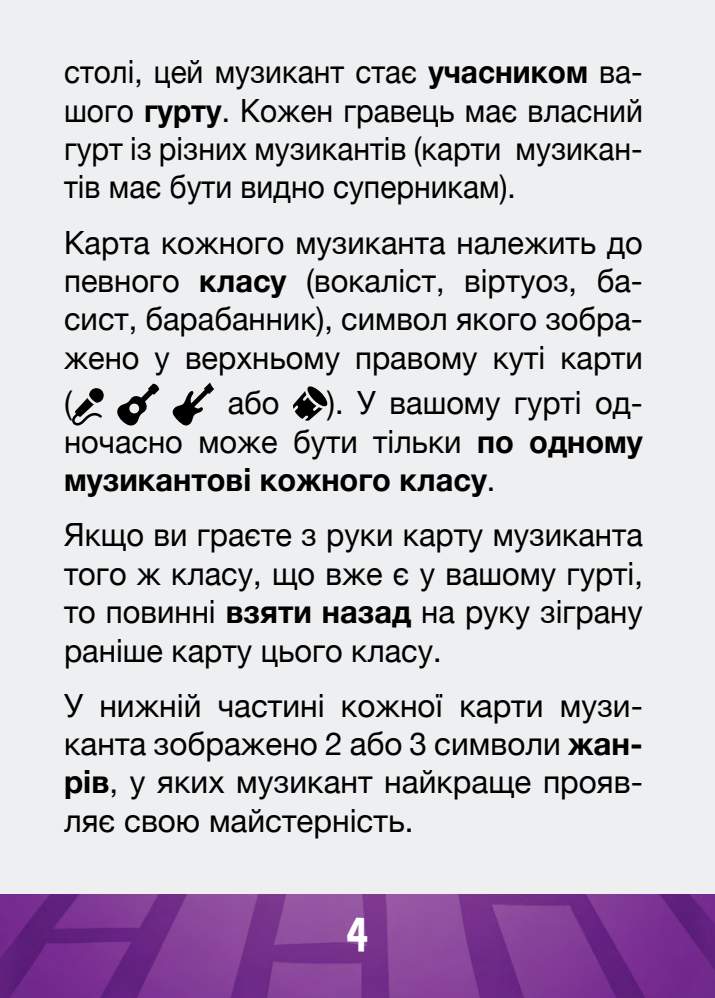
<style>
.page{position:relative;width:715px;height:998px;background:#fff}
.page>*{position:absolute;margin:0;border:0;box-sizing:border-box;transform-origin:0 0}
.t1{font:48px "Dimbo Russian";color:#fff}
.t2{font:32px/38.4px "Helvetica Neue";color:#000;text-align:justify;scale:.96 1}
.t3{font:32px/38.4px "Helvetica Neue";color:#000;text-align:justify;scale:.93 1}
.t4{font:32px/38.4px "Helvetica Neue";color:#000;text-align:justify}
.s1{font-weight:700}
</style>
<div class="page">
<div style="left:0;top:0;width:714px;height:998px;background:#eeeff0"></div>
<svg style="left:72px;top:388px;width:32px;height:37px"></svg>
<svg style="left:117px;top:384px;width:42px;height:42px"></svg>
<svg style="left:172px;top:382px;width:42px;height:44px"></svg>
<svg style="left:293px;top:386px;width:35px;height:35px"></svg>
<img style="left:0;top:894px;width:714px;height:104px">
<p class="t3" style="left:64px;top:54px;width:623px">столі, цей музикант стає <span class="s1">учасником</span> ва&shy;шого <span class="s1">гурту</span>. Кожен гравець має власний гурт із різних музикантів (карти музикан&shy;тів має бути видно суперникам).</p>
<p class="t2" style="left:64px;top:225px;width:604px">Карта кожного музиканта належить до певного <span class="s1">класу</span> (вокаліст, віртуоз, ба&shy;сист, барабанник), символ якого зобра&shy;жено у верхньому правому куті карти</p>
<p class="t2" style="left:64px;top:386px;width:10px">(</p>
<p class="t2" style="left:227px;top:386px;width:55px">або</p>
<p class="t2" style="left:64px;top:386px;width:604px;text-indent:263px">). У вашому гурті од&shy;ночасно може бути тільки <span class="s1">по одному музикантові кожного класу</span>.</p>
<p class="t2" style="left:64px;top:517px;width:604px">Якщо ви граєте з руки карту музиканта того ж класу, що вже є у вашому гурті, то повинні <span class="s1">взяти назад</span> на руку зіграну раніше карту цього класу.</p>
<p class="t4" style="left:64px;top:688px;width:580px">У нижній частині кожної карти музи&shy;канта зображено 2 або 3 символи <span class="s1">жан&shy;рів</span>, у яких музикант найкраще прояв&shy;ляє свою майстерність.</p>
<h1 class="t1" style="left:346px;top:908px;width:23px">4</h1>
</div>
